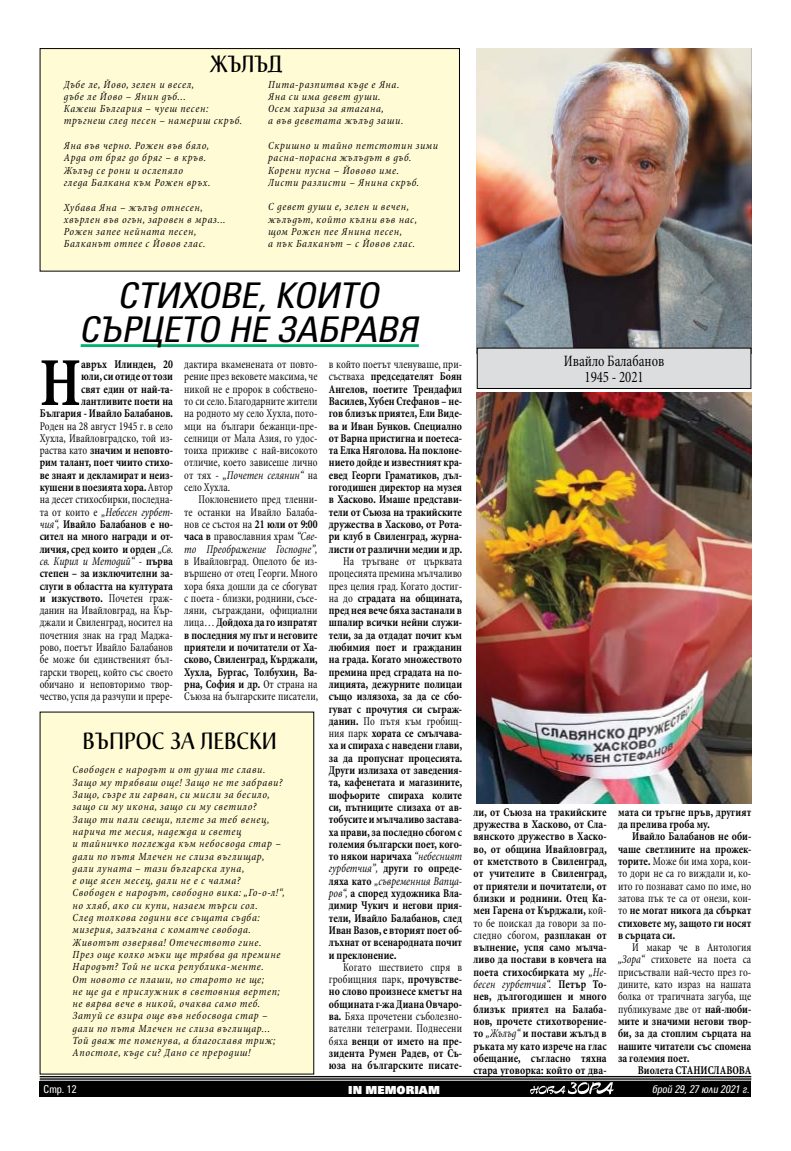
<style>
.page{position:relative;width:791px;height:1151px;background:#fff}
.page>*{position:absolute;margin:0;border:0;box-sizing:border-box;transform-origin:0 0}
.t1{font:700 69.7px "SP Vitosha Cnd";color:#000;scale:.9 1}
.t2{font:italic 35.4px/33.9px "SP Universus Cond";color:#000;text-align:center;scale:1.08 1}
.t3{font:23.2px "SP Chriss SC&Os F";color:#000;scale:.9 1}
.t4{font:16px/16.3px "SP Vitosha Cnd";color:#000;text-align:center;scale:.9 1}
.t5{font:700 12px/12.3px "SP Vitosha Cnd";color:#000;text-align:justify;scale:.9 1}
.t6{font:12px/12.3px "SP Vitosha Cnd";color:#000;text-align:justify;scale:.9 1}
.t7{font:800 12px "SP Universus";color:#fff}
.t8{font:italic 11px/12.3px "SP Vitosha Cnd";letter-spacing:.06em;color:#000}
.t9{font:italic 11px "SP Universus Cond";color:#fff}
.t10{font:11px "SP Universus Cond";color:#fff}
.s1{font-weight:700}
.s2{font-style:italic}
.s3{font-weight:400}
.s4{font-weight:400;font-style:italic}
</style>
<div class="page">
<div style="left:40px;top:1082px;width:711px;height:15px;background:#000"></div>
<hr style="left:40px;top:1076px;width:711px;height:1px;background:#000">
<hr style="left:40px;top:1078px;width:711px;height:1px;background:#000">
<hr style="left:40px;top:1079px;width:711px;height:1px;background:#000">
<svg style="left:530px;top:1082px;width:84px;height:12px"></svg>
<div style="left:40px;top:712px;width:274px;height:362px;background:#fffcd5"></div>
<div style="left:40px;top:49px;width:419px;height:222px;background:#fffcd5"></div>
<div style="left:40px;top:48px;width:420px;height:223px;border:1px solid #000"></div>
<hr style="left:81px;top:344px;width:338px;height:3px;background:#00b26b">
<img style="left:477px;top:48px;width:274px;height:300px">
<div style="left:477px;top:348px;width:274px;height:40px;background:#dcddde"></div>
<div style="left:477px;top:348px;width:274px;height:41px;border:1px solid #000"></div>
<img style="left:477px;top:393px;width:274px;height:411px">
<h3 class="t3" style="left:210px;top:50px;width:82px">ЖЪЛЪД</h3>
<p class="t8" style="left:64px;top:78px;width:180px">Дъбе ле, Йово, зелен и весел,<br>дъбе ле Йово – Янин дъб...<br>Кажеш България – чуеш песен: тръгнеш след песен – намериш скръб.</p>
<p class="t8" style="left:64px;top:140px;width:148px">Яна във черно. Рожен във бяло,<br>Арда от бряг до бряг – в кръв.<br>Жълъд се рони и ослепяло<br>гледа Балкана към Рожен връх.</p>
<p class="t8" style="left:64px;top:201px;width:163px">Хубава Яна – жълъд отнесен, хвърлен във огън, заровен в мраз...<br>Рожен запее нейната песен,<br>Балканът отпее с Йовов глас.</p>
<p class="t8" style="left:268px;top:78px;width:137px">Пита-разпитва къде е Яна.<br>Яна си има девет души.<br>Осем хариза за ятагана,<br>а във деветата жълъд заши.</p>
<p class="t8" style="left:268px;top:140px;width:171px">Скришно и тайно петстотин зими расна-порасна жълъдът в дъб.<br>Корени пусна – Йовово име.<br>Листи разлисти – Янина скръб.</p>
<p class="t8" style="left:268px;top:201px;width:150px">С девет души е, зелен и вечен, жълъдът, който кълни във нас, щом Рожен пее Янина песен,<br>а пък Балканът – с Йовов глас.</p>
<h2 class="t2" style="left:81px;top:279px;width:315px">СТИХОВЕ, КОИ ТО<br>СЪРЦЕТО НЕ ЗАБРАВЯ</h2>
<p class="t5" style="left:40px;top:359px;width:150px;text-align:right">авръх Илинден, 20<br>юли, си отиде от този<br>свят един от най-та&shy;лантливите поети на<br>България - Ивайло Балабанов.</p>
<p class="t6" style="left:40px;top:420px;width:150px">Роден на 28 август 1945 г. в село Хухла, Ивайловградско, той из&shy;раства като <span class="s1">значим и неповто&shy;рим талант, поет чиито стихо&shy;ве знаят и декламират и неиз&shy;кушени в поезията хора.</span> Автор на десет стихосбирки, последна&shy;та от които е <span class="s2">„Небесен гурбет&shy;чия“,</span> <span class="s1">Ивайло Балабанов е но&shy;сител на много награди и от&shy;личия, сред които и орден</span> <span class="s2">„Св. св. Кирил и Методий“</span> - <span class="s1">първа степен – за изключителни за&shy;слуги в областта на културата и изкуството.</span> Почетен граж&shy;данин на Ивайловград, на Кър&shy;джали и Свиленград, носител на почетния знак на град Маджа&shy;рово, поетът Ивайло Балабанов бе може би единственият бъл&shy;гарски творец, който със своето обичано и неповторимо твор&shy;чество, успя да разчупи и прере-</p>
<h1 class="t1" style="left:40px;top:349px;width:48px">Н</h1>
<p class="t6" style="left:184px;top:359px;width:150px">дактира вкаменената от повто&shy;рение през вековете максима, че никой не е пророк в собствено&shy;то си село. Благодарните жители на родното му село Хухла, пото&shy;мци на българи бежанци-пре&shy;селници от Мала Азия, го удос&shy;тоиха приживе с най-високото отличие, което зависеше лично от тях - <span class="s2">„Почетен селянин“</span> на село Хухла.</p>
<p class="t6" style="left:184px;top:494px;width:150px;text-indent:14px">Поклонението пред тленни&shy;те останки на Ивайло Балаба&shy;нов се състоя на <span class="s1">21 юли от 9:00 часа в</span> православния храм <span class="s2">“Све&shy;то Преображение Господне”,</span></p>
<p class="t6" style="left:184px;top:555px;width:150px">в Ивайловград. Опелото бе из&shy;вършено от отец Георги. Много хора бяха дошли да се сбогуват с поета - близки, роднини, съсе&shy;ляни, съграждани, официални лица… <span class="s1">Дойдоха да го изпратят в последния му път и неговите приятели и почитатели от Ха&shy;сково, Свиленград, Кърджали, Хухла, Бургас, Толбухин, Ва&shy;рна, София и др.</span> От страна на Съюза на българските писатели,</p>
<h3 class="t3" style="left:82px;top:727px;width:218px">ВЪПРОС ЗА ЛЕВСКИ</h3>
<p class="t8" style="left:73px;top:764px;width:214px">Свободен е народът и от душа те слави.<br>Защо му трябваш още! Защо не те забрави?<br>Защо, съзре ли гарван, си мисли за бесило, защо си му икона, защо си му светило?<br>Защо ти пали свещи, плете за теб венец, нарича те месия, надежда и светец<br>и тайничко поглежда към небосвода стар – дали по пътя Млечен не слиза въглищар, дали луната – тази българска луна,<br>е още ясен месец, дали не е с чалма?<br>Свободен е народът, свободно вика: „Го-о-л!“, но хляб, ако си купи, назаем търси сол.<br>След толкова години все същата съдба: мизерия, залъгана с коматче свобода.<br>Животът озверява! Отечеството гине.<br>През още колко мъки ще трябва да премине Народът? Той не иска република-менте.<br>От новото се плаши, но старото не ще;<br>не ще да е прислужник в световния вертеп; не вярва вече в никой, очаква само теб.<br>Затуй се взира още във небосвода стар – дали по пътя Млечен не слиза въглищар...<br>Той дваж те поменува, а благославя триж; Апостоле, къде си? Дано се преродиш!</p>
<p class="t5" style="left:329px;top:359px;width:150px"><span class="s3">в който поетът членуваше, при&shy;състваха</span> председателят Боян Ангелов, поетите Трендафил Василев, Хубен Стефанов – не&shy;гов близък приятел, Ели Виде&shy;ва и Иван Бунков. Специално от Варна пристигна и поетеса&shy;та Елка Няголова. На поклоне&shy;нието дойде и известният кра&shy;евед Георги Граматиков, дъл&shy;гогодишен директор на музея в Хасково. Имаше представи&shy;тели от Съюза на тракийските дружества в Хасково, от Рота&shy;ри клуб в Свиленград, журна&shy;листи от различни медии и др.</p>
<p class="t5" style="left:329px;top:555px;width:150px;text-indent:14px"><span class="s3">На тръгване от църквата процесията премина мълчаливо през целия град. Когато достиг&shy;на до</span> сградата на общината, пред нея вече бяха застанали в шпалир всички нейни служи&shy;тели, за да отдадат почит към любимия поет и гражданин на града. Когато множеството премина пред сградата на по&shy;лицията, дежурните полицаи също излязоха, за да се сбо&shy;гуват с прочутия си съграж&shy;данин. <span class="s3">По пътя към гробищ&shy;ния парк</span> хората се смълчава&shy;ха и спираха с наведени глави, за да пропуснат процесията.<br>Други излизаха от заведения&shy;та, кафенетата и магазините, шофьорите спираха колите си, пътниците слизаха от ав&shy;тобусите и мълчаливо застава&shy;ха прави, за последно сбогом с големия български поет, кого&shy;то някои наричаха <span class="s4">“небесният гурбетчия”,</span> други го опреде&shy;ляха като <span class="s4">„съвременния Вапца&shy;ров“,</span> а според художника Вла&shy;димир Чукич и негови прия&shy;тели, Ивайло Балабанов, след Иван Вазов, е вторият поет об&shy;лъхнат от всенародната почит и преклонение.</p>
<p class="t5" style="left:329px;top:961px;width:150px;text-indent:14px"><span class="s3">Когато шествието спря в гробищния парк,</span> прочувстве&shy;но слово произнесе кметът на общината г-жа Диана Овчаро&shy;ва. <span class="s3">Бяха прочетени съболезно&shy;вателни телеграми. Поднесени бяха</span> венци от името на пре&shy;зидента Румен Радев, от Съ&shy;юза на българските писате-</p>
<p class="t10" style="left:44px;top:1082px;width:34px">Стр. 12</p>
<p class="t7" style="left:348px;top:1084px;width:93px">IN MEMORIAM</p>
<h3 class="t4" style="left:564px;top:354px;width:113px">Ивайло Балабанов<br>1945 - 2021</h3>
<p class="t5" style="left:473px;top:806px;width:150px">ли, от Съюза на тракийските дружества в Хасково, от Сла&shy;вянското дружество в Хаско&shy;во, от община Ивайловград, от кметството в Свиленград, от учителите в Свиленград, от приятели и почитатели, от близки и роднини. Отец Ка&shy;мен Гарена от Кърджали, <span class="s3">кой&shy;то бе поискал да говори за по&shy;следно сбогом,</span> разплакан от вълнение, успя само мълча&shy;ливо да постави в ковчега на поета стихосбирката му <span class="s4">„Не&shy;бесен гурбетчия“.</span> Петър То&shy;нев, дългогодишен и много близък приятел на Балаба&shy;нов, прочете стихотворение&shy;то <span class="s4">„Жълъд“</span> и постави жълъд в ръката му като изрече на глас обещание, съгласно тяхна стара уговорка: който от два-</p>
<p class="t5" style="left:618px;top:806px;width:150px">мата си тръгне пръв, другият да прелива гроба му.</p>
<p class="t5" style="left:618px;top:831px;width:150px;text-indent:14px">Ивайло Балабанов не оби&shy;чаше светлините на прожек&shy;торите. <span class="s3">Може би има хора, кои&shy;то дори не са го виждали и, ко&shy;ито го познават само по име, но затова пък те са от онези, кои&shy;то</span> не могат никога да сбъркат стиховете му, защото ги носят в сърцата си.</p>
<p class="t6" style="left:618px;top:942px;width:150px;text-indent:14px">И макар че в Антология <span class="s2">„Зора“</span> стиховете на поета са присъствали най-често през го&shy;дините, като израз на нашата болка от трагичната загуба, ще публикуваме две от <span class="s1">най-люби&shy;мите и значими негови твор&shy;би, за да стоплим сърцата на нашите читатели със спомена за големия поет.</span></p>
<p class="t5" style="left:638px;top:1065px;width:128px">Виолета СТАНИСЛАВОВА</p>
<p class="t9" style="left:652px;top:1082px;width:99px">брой 29, 27 юли 2021 г.</p>
</div>
